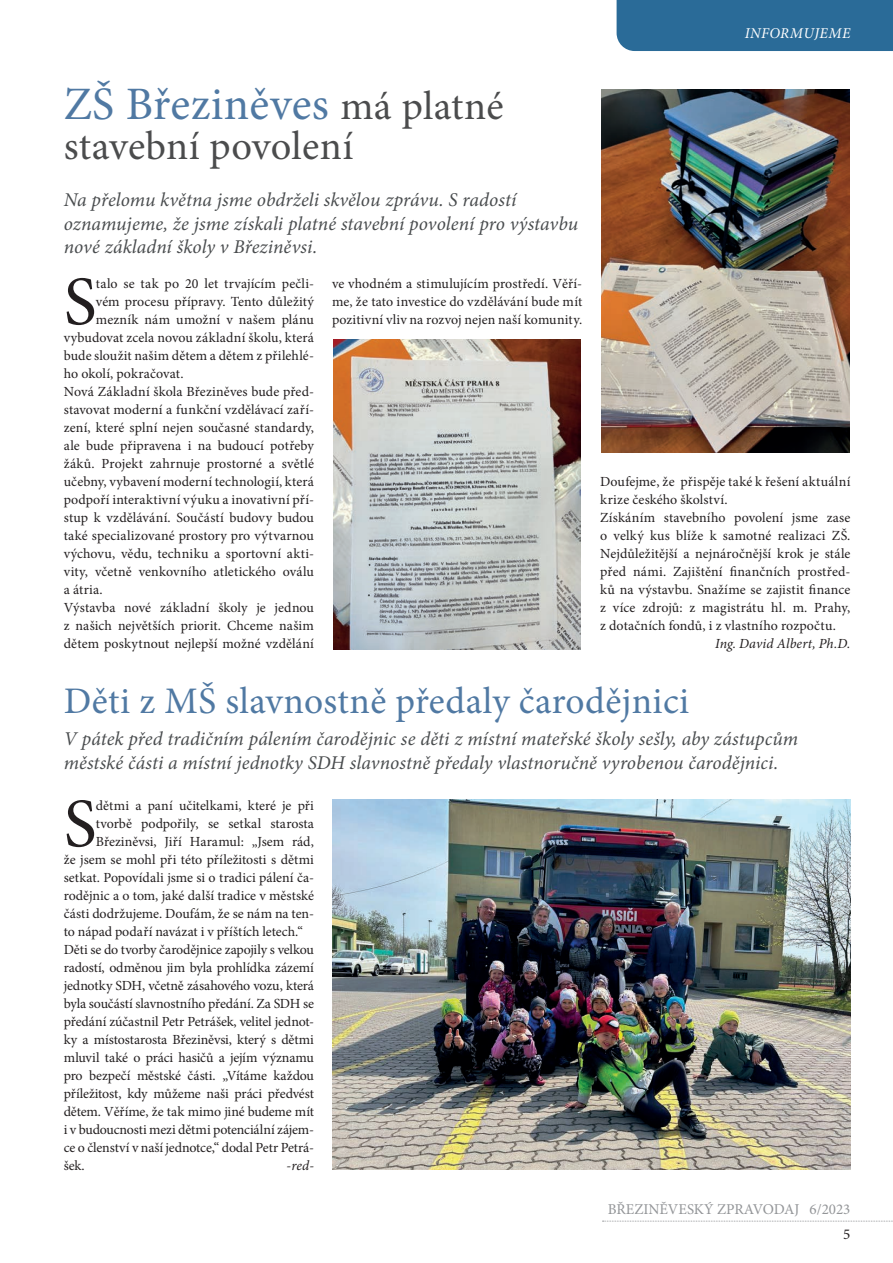
<style>
.page{position:relative;width:893px;height:1263px;background:#fff}
.page>*{position:absolute;margin:0;border:0;box-sizing:border-box;transform-origin:0 0}
.t1{font:69.3px "Minion Pro";color:#231f20}
.t2{font:46.5px "Minion Pro";letter-spacing:.01em;color:#5079a3}
.t3{font:40.5px "Minion Pro";letter-spacing:.01em;color:#4b4c4d}
.t4{font:37.5px "Minion Pro";letter-spacing:.01em;color:#5079a3}
.t5{font:italic 19.5px/23.4px "Minion Pro";color:#494c4e}
.t6{font:15px "Minion Pro";color:#939598}
.t7{font:italic 15px "Minion Pro";letter-spacing:.025em;color:#fff}
.t8{font:15px "Minion Pro";color:#231f20}
.t9{font:13.95px/18px "Minion Pro";letter-spacing:.005em;color:#231f20}
.t10{font:13.95px "Minion Pro";letter-spacing:-.015em;color:#231f20}
.t11{font:13.95px "Minion Pro";letter-spacing:.025em;color:#231f20}
.t12{font:italic 13.95px "Minion Pro";letter-spacing:.005em;color:#231f20}
.s1{font-size:40.5px;color:#4b4c4d}
</style>
<div class="page">
<svg style="left:602px;top:1221px;width:291px;height:1px"></svg>
<div style="left:617px;top:0;width:276px;height:51px;background:#2a6b98"></div>
<img style="left:333px;top:339px;width:248px;height:310px">
<img style="left:601px;top:89px;width:248px;height:363px">
<img style="left:332px;top:799px;width:518px;height:370px">
<h2 class="t2" style="left:64px;top:73px;width:442px">ZŠ Březiněves <span class="s1">má platné</span></h2>
<h3 class="t3" style="left:64px;top:119px;width:291px">stavební povolení</h3>
<h3 class="t5" style="left:64px;top:188px;width:516px">Na přelomu května jsme obdrželi skvělou zprávu. S radostí oznamujeme, že jsme získali platné stavební povolení pro výstavbu nové základní školy v Březiněvsi.</h3>
<h1 class="t1" style="left:64px;top:255px;width:34px">S</h1>
<p class="t9" style="left:96px;top:275px;width:220px">talo se tak po 20 let trvajícím pečli-</p>
<p class="t9" style="left:96px;top:293px;width:220px">vém procesu přípravy. Tento důležitý</p>
<p class="t9" style="left:96px;top:311px;width:220px">mezník nám umožní v našem plánu</p>
<p class="t9" style="left:64px;top:329px;width:252px">vybudovat zcela novou základní školu, která</p>
<p class="t9" style="left:64px;top:347px;width:252px">bude sloužit našim dětem a dětem z přilehlé-</p>
<p class="t9" style="left:64px;top:365px;width:121px">ho okolí, pokračovat.</p>
<p class="t9" style="left:64px;top:383px;width:252px">Nová Základní škola Březiněves bude před-</p>
<p class="t9" style="left:64px;top:401px;width:252px">stavovat moderní a funkční vzdělávací zaří-</p>
<p class="t9" style="left:64px;top:419px;width:252px">zení, které splní nejen současné standardy,</p>
<p class="t9" style="left:64px;top:437px;width:252px">ale bude připravena i na budoucí potřeby</p>
<p class="t9" style="left:64px;top:455px;width:252px">žáků. Projekt zahrnuje prostorné a světlé</p>
<p class="t9" style="left:64px;top:473px;width:252px">učebny, vybavení moderní technologií, která</p>
<p class="t9" style="left:64px;top:491px;width:252px">podpoří interaktivní výuku a inovativní pří-</p>
<p class="t9" style="left:64px;top:509px;width:252px">stup k vzdělávání. Součástí budovy budou</p>
<p class="t9" style="left:64px;top:527px;width:252px">také specializované prostory pro výtvarnou</p>
<p class="t9" style="left:64px;top:545px;width:252px">výchovu, vědu, techniku a sportovní akti-</p>
<p class="t11" style="left:64px;top:562px;width:252px">vity, včetně venkovního atletického oválu</p>
<p class="t9" style="left:64px;top:581px;width:40px">a átria.</p>
<p class="t9" style="left:64px;top:599px;width:252px">Výstavba nové základní školy je jednou</p>
<p class="t9" style="left:64px;top:617px;width:252px">z našich největších priorit. Chceme našim</p>
<p class="t9" style="left:64px;top:635px;width:252px">dětem poskytnout nejlepší možné vzdělání</p>
<p class="t9" style="left:332px;top:275px;width:252px;text-align:justify">ve vhodném a stimulujícím prostředí. Věří&shy;me, že tato investice do vzdělávání bude mít pozitivní vliv na rozvoj nejen naší komunity.</p>
<p class="t7" style="left:745px;top:23px;width:107px">INFORMUJEME</p>
<p class="t9" style="left:600px;top:473px;width:252px">Doufejme, že přispěje také k řešení aktuální krize českého školství.<br>Získáním stavebního povolení jsme zase o velký kus blíže k samotné realizaci ZŠ.<br>Nejdůležitější a nejnáročnější krok je stále před námi. Zajištění finančních prostřed&shy;ků na výstavbu. Snažíme se zajistit finance z více zdrojů: z magistrátu hl. m. Prahy, z dotačních fondů, i z vlastního rozpočtu.</p>
<p class="t12" style="left:715px;top:634px;width:137px">Ing. David Albert, Ph.D.</p>
<h3 class="t4" style="left:64px;top:676px;width:627px">Děti z MŠ slavnostně předaly čarodějnici</h3>
<h3 class="t5" style="left:64px;top:727px;width:736px">V pátek před tradičním pálením čarodějnic se děti z místní mateřské školy sešly, aby zástupcům městské části a místní jednotky SDH slavnostně předaly vlastnoručně vyrobenou čarodějnici.</h3>
<h1 class="t1" style="left:64px;top:777px;width:34px">S</h1>
<p class="t9" style="left:96px;top:797px;width:220px">dětmi a paní učitelkami, které je při</p>
<p class="t9" style="left:96px;top:815px;width:220px">tvorbě podpořily, se setkal starosta</p>
<p class="t9" style="left:96px;top:833px;width:220px">Březiněvsi, Jiří Haramul: „Jsem rád,</p>
<p class="t9" style="left:64px;top:851px;width:252px">že jsem se mohl při této příležitosti s dětmi</p>
<p class="t9" style="left:64px;top:869px;width:252px">setkat. Popovídali jsme si o tradici pálení ča-</p>
<p class="t9" style="left:64px;top:887px;width:252px">rodějnic a o tom, jaké další tradice v městské</p>
<p class="t9" style="left:64px;top:905px;width:252px">části dodržujeme. Doufám, že se nám na ten-</p>
<p class="t9" style="left:64px;top:923px;width:241px">to nápad podaří navázat i v příštích letech.“</p>
<p class="t9" style="left:64px;top:941px;width:252px">Děti se do tvorby čarodějnice zapojily s velkou</p>
<p class="t9" style="left:64px;top:959px;width:252px">radostí, odměnou jim byla prohlídka zázemí</p>
<p class="t10" style="left:64px;top:976px;width:252px">jednotky SDH, včetně zásahového vozu, která</p>
<p class="t9" style="left:64px;top:995px;width:252px">byla součástí slavnostního předání. Za SDH se</p>
<p class="t9" style="left:64px;top:1013px;width:252px">předání zúčastnil Petr Petrášek, velitel jednot-</p>
<p class="t9" style="left:64px;top:1031px;width:252px">ky a místostarosta Březiněvsi, který s dětmi</p>
<p class="t10" style="left:64px;top:1048px;width:252px">mluvil také o práci hasičů a jejím významu</p>
<p class="t9" style="left:64px;top:1067px;width:252px">pro bezpečí městské části. „Vítáme každou</p>
<p class="t10" style="left:64px;top:1084px;width:252px">příležitost, kdy můžeme naši práci předvést</p>
<p class="t10" style="left:64px;top:1102px;width:252px">dětem. Věříme, že tak mimo jiné budeme mít</p>
<p class="t9" style="left:64px;top:1121px;width:252px">i v budoucnosti mezi dětmi potenciální zájem-</p>
<p class="t10" style="left:64px;top:1138px;width:252px">ce o členství v naší jednotce,“ dodal Petr Petrá-</p>
<p class="t9" style="left:64px;top:1157px;width:23px">šek.</p>
<p class="t12" style="left:287px;top:1156px;width:29px">-red-</p>
<p class="t6" style="left:608px;top:1199px;width:244px">BŘEZINĚVESKÝ ZPRAVODAJ 6/2023</p>
<p class="t8" style="left:843px;top:1224px;width:9px">5</p>
</div>
